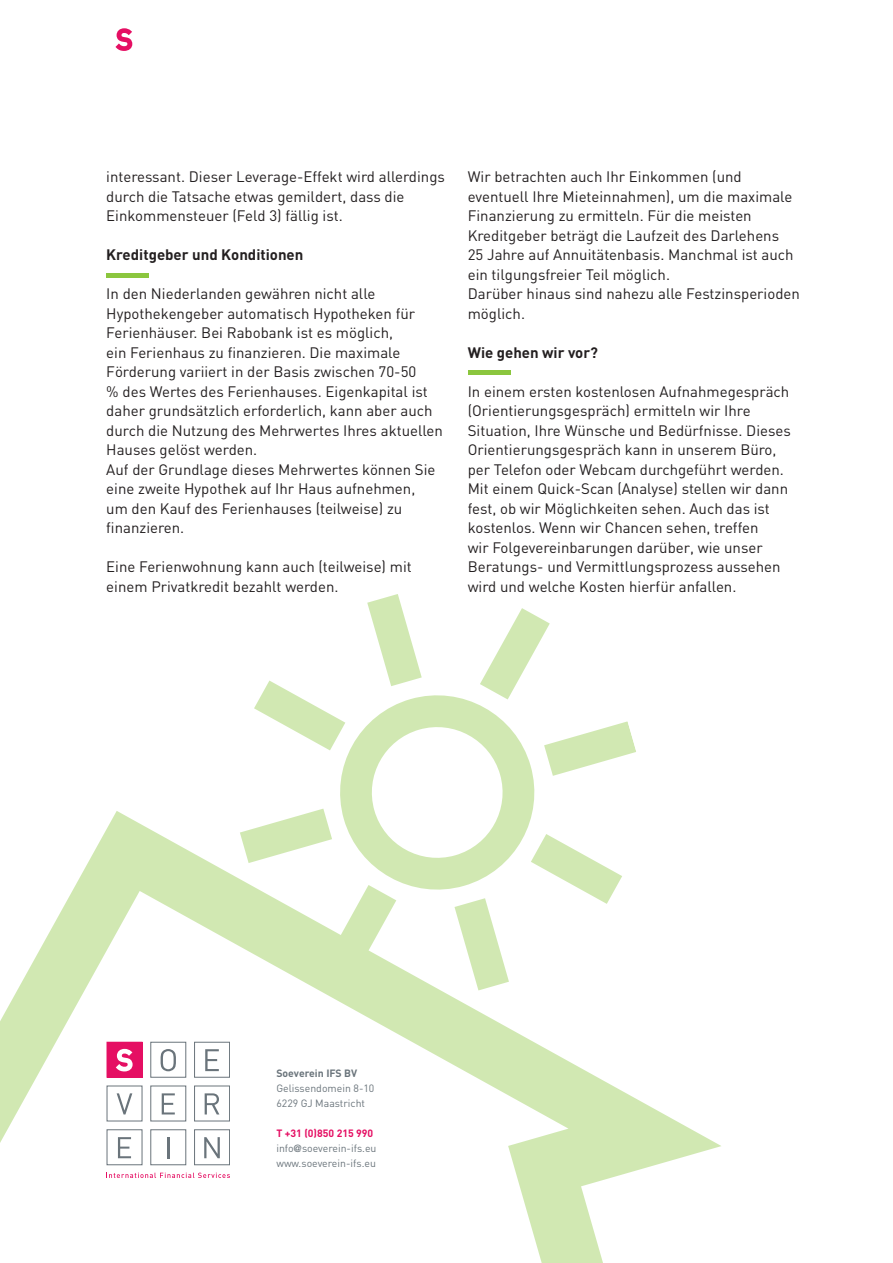
<style>
.page{position:relative;width:893px;height:1263px;background:#fff}
.page>*{position:absolute;margin:0;border:0;box-sizing:border-box;transform-origin:0 0}
.t1{font:15px/19.5px "DIN";color:#231f20}
.t2{font:700 15px "DIN";color:#231f20}
.t3{font:10.5px/15px "DIN";color:#6a747b}
.t4{font:700 10.5px "DIN";color:#6a747b}
.s1{font-weight:700;color:#e50f63}
.s2{font-family:"Frutiger"}
</style>
<div class="page">
<svg style="left:0;top:811px;width:721px;height:452px"></svg>
<svg style="left:329px;top:695px;width:216px;height:205px"></svg>
<svg style="left:367px;top:594px;width:55px;height:92px"></svg>
<svg style="left:454px;top:898px;width:55px;height:92px"></svg>
<svg style="left:544px;top:721px;width:92px;height:55px"></svg>
<svg style="left:240px;top:809px;width:92px;height:54px"></svg>
<svg style="left:531px;top:834px;width:91px;height:70px"></svg>
<svg style="left:254px;top:680px;width:91px;height:70px"></svg>
<svg style="left:326px;top:885px;width:70px;height:91px"></svg>
<svg style="left:480px;top:608px;width:70px;height:91px"></svg>
<hr style="left:106px;top:273px;width:43px;height:4px;background:#8bc63e">
<hr style="left:468px;top:370px;width:42px;height:4px;background:#8bc63e">
<svg style="left:115px;top:28px;width:17px;height:23px"></svg>
<div style="left:151px;top:1042px;width:35px;height:35px;background:#fff"></div>
<div style="left:150px;top:1042px;width:36px;height:35px;border:1px solid #6a747b"></div>
<div style="left:107px;top:1042px;width:35px;height:35px;background:#e50f63"></div>
<div style="left:195px;top:1042px;width:35px;height:35px;background:#fff"></div>
<div style="left:194px;top:1042px;width:36px;height:35px;border:1px solid #6a747b"></div>
<div style="left:150px;top:1085px;width:36px;height:36px;background:#fff;border:1px solid #6a747b"></div>
<div style="left:195px;top:1086px;width:35px;height:35px;background:#fff"></div>
<div style="left:194px;top:1085px;width:36px;height:36px;border:1px solid #6a747b"></div>
<div style="left:150px;top:1129px;width:36px;height:36px;background:#fff;border:1px solid #6a747b"></div>
<div style="left:107px;top:1085px;width:35px;height:36px;background:#fff"></div>
<div style="left:107px;top:1129px;width:35px;height:36px;background:#fff;border:1px solid #6a747b"></div>
<div style="left:195px;top:1130px;width:35px;height:35px;background:#fff"></div>
<div style="left:194px;top:1129px;width:36px;height:36px;border:1px solid #6a747b"></div>
<svg style="left:116px;top:1049px;width:17px;height:22px"></svg>
<svg style="left:161px;top:1049px;width:15px;height:22px"></svg>
<svg style="left:205px;top:1049px;width:14px;height:22px"></svg>
<svg style="left:117px;top:1093px;width:15px;height:21px"></svg>
<svg style="left:162px;top:1093px;width:13px;height:21px"></svg>
<svg style="left:205px;top:1093px;width:14px;height:21px"></svg>
<svg style="left:118px;top:1137px;width:13px;height:21px"></svg>
<hr style="left:167px;top:1137px;width:2px;height:21px;background:#6a747b">
<svg style="left:204px;top:1137px;width:16px;height:21px"></svg>
<svg style="left:106px;top:1172px;width:124px;height:6px"></svg>
<p class="t1" style="left:106px;top:167px;width:340px">interessant. Dieser Leverage-Effekt wird allerdings durch die Tatsache etwas gemildert, dass die<br>Einkommensteuer (Feld 3) fällig ist.</p>
<p class="t2" style="left:106px;top:245px;width:199px">Kreditgeber und Konditionen</p>
<p class="t1" style="left:106px;top:284px;width:338px">In den Niederlanden gewähren nicht alle Hypothekengeber automatisch Hypotheken für Ferienhäuser. Bei Rabobank ist es möglich,<br>ein Ferienhaus zu finanzieren. Die maximale Förderung variiert in der Basis zwischen 70-50<br>% des Wertes des Ferienhauses. Eigenkapital ist daher grundsätzlich erforderlich, kann aber auch durch die Nutzung des Mehrwertes Ihres aktuellen Hauses gelöst werden.<br>Auf der Grundlage dieses Mehrwertes können Sie eine zweite Hypothek auf Ihr Haus aufnehmen,<br>um den Kauf des Ferienhauses (teilweise) zu finanzieren.</p>
<p class="t1" style="left:106px;top:557px;width:307px">Eine Ferienwohnung kann auch (teilweise) mit einem Privatkredit bezahlt werden.</p>
<p class="t1" style="left:468px;top:167px;width:334px">Wir betrachten auch Ihr Einkommen (und eventuell Ihre Mieteinnahmen), um die maximale Finanzierung zu ermitteln. Für die meisten Kreditgeber beträgt die Laufzeit des Darlehens<br>25 Jahre auf Annuitätenbasis. Manchmal ist auch ein tilgungsfreier Teil möglich.<br>Darüber hinaus sind nahezu alle Festzinsperioden möglich.</p>
<p class="t2" style="left:468px;top:343px;width:132px">Wie gehen wir vor?</p>
<p class="t1" style="left:468px;top:381px;width:325px">In einem ersten kostenlosen Aufnahmegespräch (Orientierungsgespräch) ermitteln wir Ihre Situation, Ihre Wünsche und Bedürfnisse. Dieses Orientierungsgespräch kann in unserem Büro, per Telefon oder Webcam durchgeführt werden.<br>Mit einem Quick-Scan (Analyse) stellen wir dann fest, ob wir Möglichkeiten sehen. Auch das ist kostenlos. Wenn wir Chancen sehen, treffen<br>wir Folgevereinbarungen darüber, wie unser Beratungs- und Vermittlungsprozess aussehen wird und welche Kosten hierfür anfallen.</p>
<p class="t4" style="left:276px;top:1067px;width:82px">Soeverein IFS BV</p>
<p class="t3" style="left:276px;top:1081px;width:100px">Gelissendomein 8-10<br>6229 GJ Maastricht</p>
<p class="t3" style="left:276px;top:1126px;width:102px"><span class="s1">T +31 (0)850 215 990 </span>info<span class="s2">@</span>soeverein-ifs.eu www.soeverein-ifs.eu</p>
</div>
